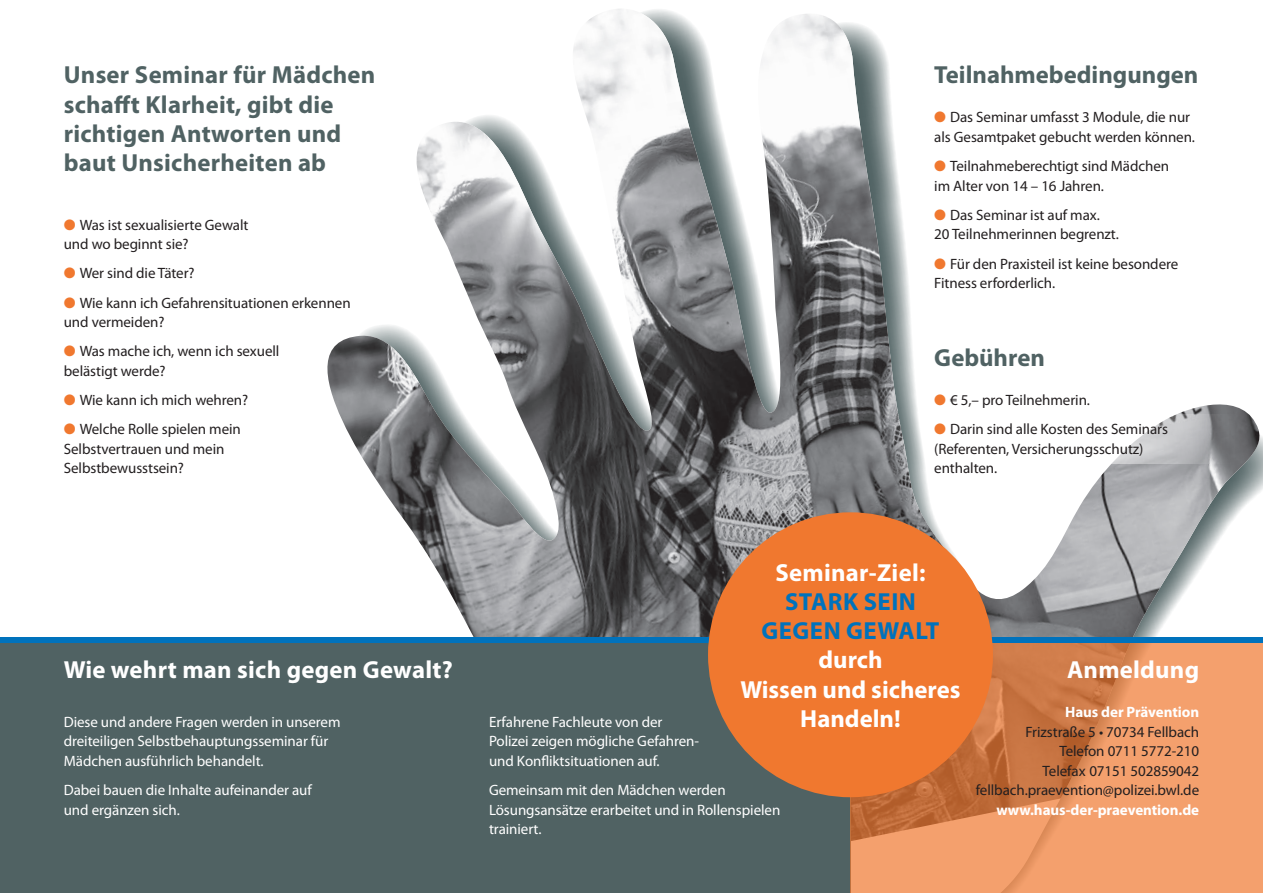
<style>
.page{position:relative;width:1263px;height:893px;background:#fff}
.page>*{position:absolute;margin:0;border:0;box-sizing:border-box;transform-origin:0 0}
.t1{font:700 24.75px/29.2px "Myriad Pro";letter-spacing:.01em;color:#506263}
.t2{font:700 24.75px/29.2px "Myriad Pro";letter-spacing:.01em;color:#fff;text-align:center}
.t3{font:700 24.75px/29.2px "Myriad Pro";letter-spacing:.02em;color:#0072bc;text-align:center}
.t4{font:15px/19.5px "Myriad Pro";letter-spacing:-.005em;color:#231f20}
.t5{font:15px/19.5px "Myriad Pro";letter-spacing:-.005em;color:#fff}
.t6{font:700 15px "Myriad Pro";letter-spacing:-.005em;color:#fff}
.s1{color:#f0782f}
</style>
<div class="page">
<img style="left:327px;top:9px;width:936px;height:628px">
<div style="left:0;top:640px;width:850px;height:253px;background:#506263"></div>
<svg style="left:850px;top:643px;width:413px;height:250px;background:#e5915e"></svg>
<div style="left:0;top:637px;width:1263px;height:6px;background:#0072bc"></div>
<div style="left:708px;top:512px;width:285px;height:285px;background:#f0782f;border-radius:50%"></div>
<svg style="left:938px;top:414px;width:325px;height:50px"></svg>
<h1 class="t1" style="left:64px;top:60px;width:313px">Unser Seminar für Mädchen schafft Klarheit, gibt die richtigen Antworten und baut Unsicherheiten ab</h1>
<p class="t4" style="left:64px;top:215px;width:186px"><span class="s1">●</span> Was ist sexualisierte Gewalt und wo beginnt sie?</p>
<p class="t4" style="left:64px;top:263px;width:132px"><span class="s1">●</span> Wer sind die Täter?</p>
<p class="t4" style="left:64px;top:293px;width:288px"><span class="s1">●</span> Wie kann ich Gefahrensituationen erkennen und vermeiden?</p>
<p class="t4" style="left:64px;top:341px;width:217px"><span class="s1">●</span> Was mache ich, wenn ich sexuell belästigt werde?</p>
<p class="t4" style="left:64px;top:390px;width:186px"><span class="s1">●</span> Wie kann ich mich wehren?</p>
<p class="t4" style="left:64px;top:419px;width:179px"><span class="s1">●</span> Welche Rolle spielen mein<br>Selbstvertrauen und mein<br>Selbstbewusstsein?</p>
<h1 class="t2" style="left:64px;top:654px;width:390px">Wie wehrt man sich gegen Gewalt?</h1>
<p class="t5" style="left:64px;top:712px;width:278px">Diese und andere Fragen werden in unserem dreiteiligen Selbstbehauptungsseminar für<br>Mädchen ausführlich behandelt.</p>
<p class="t5" style="left:64px;top:780px;width:250px">Dabei bauen die Inhalte aufeinander auf und ergänzen sich.</p>
<h1 class="t1" style="left:934px;top:60px;width:266px">Teilnahmebedingungen</h1>
<p class="t4" style="left:934px;top:107px;width:262px"><span class="s1">●</span> Das Seminar umfasst 3 Module, die nur als Gesamtpaket gebucht werden können.</p>
<p class="t4" style="left:934px;top:156px;width:236px"><span class="s1">●</span> Teilnahmeberechtigt sind Mädchen im Alter von 14 – 16 Jahren.</p>
<p class="t4" style="left:934px;top:205px;width:186px"><span class="s1">●</span> Das Seminar ist auf max.<br>20 Teilnehmerinnen begrenzt.</p>
<p class="t4" style="left:934px;top:254px;width:246px"><span class="s1">●</span> Für den Praxisteil ist keine besondere<br>Fitness erforderlich.</p>
<h1 class="t1" style="left:934px;top:342px;width:112px">Gebühren</h1>
<p class="t4" style="left:934px;top:390px;width:157px"><span class="s1">●</span> € 5,– pro Teilnehmerin.</p>
<p class="t4" style="left:934px;top:419px;width:235px"><span class="s1">●</span> Darin sind alle Kosten des Seminars (Referenten, Versicherungsschutz) enthalten.</p>
<h1 class="t2" style="left:775px;top:557px;width:151px">Seminar-Ziel:</h1>
<h1 class="t3" style="left:761px;top:586px;width:180px">STARK SEIN<br>GEGEN GEWALT</h1>
<h1 class="t2" style="left:740px;top:645px;width:222px">durch<br>Wissen und sicheres<br>Handeln!</h1>
<p class="t5" style="left:489px;top:712px;width:212px">Erfahrene Fachleute von der<br>Polizei zeigen mögliche Gefahren&shy;und Konfliktsituationen auf.</p>
<p class="t5" style="left:489px;top:780px;width:293px">Gemeinsam mit den Mädchen werden<br>Lösungsansätze erarbeitet und in Rollenspielen trainiert.</p>
<h1 class="t2" style="left:1067px;top:654px;width:133px">Anmeldung</h1>
<p class="t6" style="left:1065px;top:702px;width:136px">Haus der Prävention</p>
<p class="t4" style="left:976px;top:722px;width:225px;text-align:right">Frizstraße 5 • 70734 Fellbach<br>Telefon 0711 5772-210<br>Telefax 07151 502859042 fellbach.praevention@polizei.bwl.de</p>
<p class="t6" style="left:996px;top:800px;width:204px">www.haus-der-praevention.de</p>
</div>
